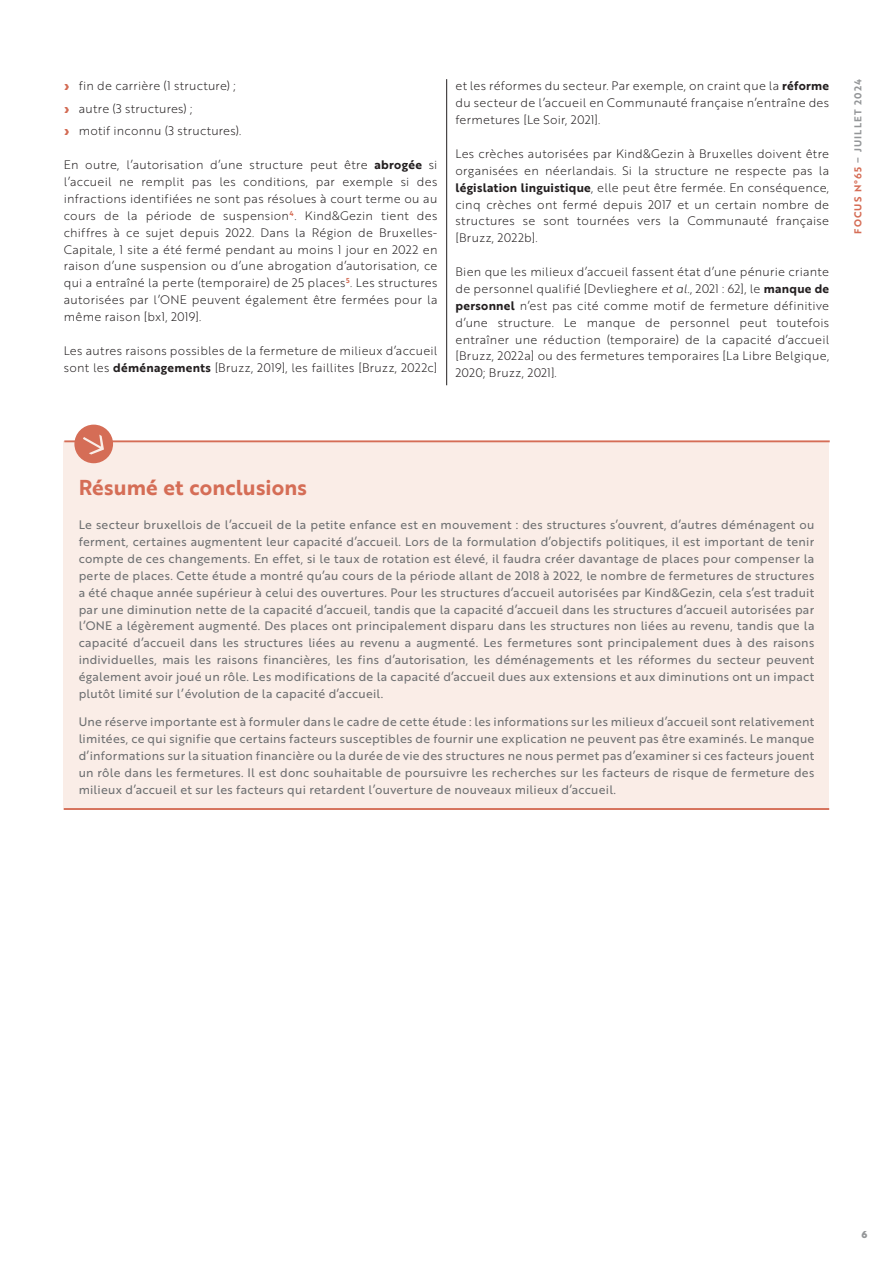
<style>
.page{position:relative;width:893px;height:1263px;background:#fff}
.page>*{position:absolute;margin:0;border:0;box-sizing:border-box;transform-origin:0 0}
.Bodytext_Encadré{font:21px "Brother 1816 Bold";letter-spacing:.01em;color:#d56d56}
.Bodytext_Encadré-2{font:12px/16.8px "Brother 1816 Regular";letter-spacing:.02em;color:#6d6f71;text-align:justify}
.Bodytext{font:12px/16.8px "Brother 1816 Light";letter-spacing:.025em;color:#231f20;text-align:justify}
.t1{font:9.75px "Brother 1816 Bold";letter-spacing:.12em;color:#949698}
.t2{font:9.75px "Brother 1816 Black";color:#949698}
.s1{font-family:"Brother 1816 Black";color:#d36b54}
.s2{font-family:"Brother 1816 Bold"}
.s3{font-family:"Brother 1816 Light Italic"}
.s4{color:#d56d56}
</style>
<div class="page">
<div style="left:64px;top:441px;width:765px;height:369px;background:#faede7"></div>
<hr style="left:64px;top:440px;width:766px;height:2px;background:#d56d56">
<hr style="left:64px;top:808px;width:765px;height:2px;background:#d56d56">
<div style="left:75px;top:425px;width:37px;height:37px;background:#d56d56;border-radius:50%"></div>
<div style="left:74px;top:425px;width:39px;height:38px;border:2px solid #d56d56;border-radius:50%"></div>
<svg style="left:83px;top:435px;width:21px;height:19px"></svg>
<hr style="left:446px;top:79px;width:1px;height:306px;background:#231f20">
<p class="Bodytext" style="left:64px;top:77px;width:173px"><span class="s1">›</span> fin de carrière (1 structure) ;</p>
<p class="Bodytext" style="left:64px;top:100px;width:130px"><span class="s1">›</span> autre (3 structures) ;</p>
<p class="Bodytext" style="left:64px;top:122px;width:179px"><span class="s1">›</span> motif inconnu (3 structures).</p>
<p class="Bodytext" style="left:64px;top:156px;width:375px">En outre, l’autorisation d’une structure peut être <span class="s2">abrogée</span> si l’accueil ne remplit pas les conditions, par exemple si des infractions identifiées ne sont pas résolues à court terme ou au cours de la période de suspension<sup>4</sup>. Kind&amp;Gezin tient des chiffres à ce sujet depuis 2022. Dans la Région de Bruxelles-Capitale, 1 site a été fermé pendant au moins 1 jour en 2022 en raison d’une suspension ou d’une abrogation d’autorisation, ce qui a entraîné la perte (temporaire) de 25 places<sup>5</sup>. Les structures autorisées par l’ONE peuvent également être fermées pour la même raison [bx1, 2019].</p>
<p class="Bodytext" style="left:64px;top:342px;width:375px">Les autres raisons possibles de la fermeture de milieux d’accueil sont les <span class="s2">déménagements</span> [Bruzz, 2019], les faillites [Bruzz, 2022c]</p>
<p class="Bodytext" style="left:455px;top:77px;width:375px">et les réformes du secteur. Par exemple, on craint que la <span class="s2">réforme </span>du secteur de l’accueil en Communauté française n’entraîne des fermetures [Le Soir, 2021].</p>
<p class="Bodytext" style="left:455px;top:145px;width:375px">Les crèches autorisées par Kind&amp;Gezin à Bruxelles doivent être organisées en néerlandais. Si la structure ne respecte pas la <span class="s2">législation linguistique</span>, elle peut être fermée. En conséquence, cinq crèches ont fermé depuis 2017 et un certain nombre de structures se sont tournées vers la Communauté française [Bruzz, 2022b].</p>
<p class="Bodytext" style="left:455px;top:263px;width:375px">Bien que les milieux d’accueil fassent état d’une pénurie criante de personnel qualifié [Devlieghere <span class="s3">et al.</span>, 2021 : 62], le <span class="s2">manque de personnel</span> n’est pas cité comme motif de fermeture définitive d’une structure. Le manque de personnel peut toutefois entraîner une réduction (temporaire) de la capacité d’accueil [Bruzz, 2022a] ou des fermetures temporaires [La Libre Belgique, 2020; Bruzz, 2021].</p>
<p class="t1" style="left:851px;top:234px;width:156px;rotate:-90deg"><span class="s4">FOCUS N°65</span> – JUILLET 2024</p>
<p class="Bodytext_Encadré" style="left:79px;top:472px;width:230px">Résumé et conclusions</p>
<p class="Bodytext_Encadré-2" style="left:79px;top:516px;width:737px">Le secteur bruxellois de l’accueil de la petite enfance est en mouvement : des structures s’ouvrent, d’autres déménagent ou ferment, certaines augmentent leur capacité d’accueil. Lors de la formulation d’objectifs politiques, il est important de tenir compte de ces changements. En effet, si le taux de rotation est élevé, il faudra créer davantage de places pour compenser la perte de places. Cette étude a montré qu’au cours de la période allant de 2018 à 2022, le nombre de fermetures de structures a été chaque année supérieur à celui des ouvertures. Pour les structures d’accueil autorisées par Kind&amp;Gezin, cela s’est traduit par une diminution nette de la capacité d’accueil, tandis que la capacité d’accueil dans les structures d’accueil autorisées par l’ONE a légèrement augmenté. Des places ont principalement disparu dans les structures non liées au revenu, tandis que la capacité d’accueil dans les structures liées au revenu a augmenté. Les fermetures sont principalement dues à des raisons individuelles, mais les raisons financières, les fins d’autorisation, les déménagements et les réformes du secteur peuvent également avoir joué un rôle. Les modifications de la capacité d’accueil dues aux extensions et aux diminutions ont un impact plutôt limité sur l’évolution de la capacité d’accueil.</p>
<p class="Bodytext_Encadré-2" style="left:79px;top:713px;width:737px">Une réserve importante est à formuler dans le cadre de cette étude : les informations sur les milieux d’accueil sont relativement limitées, ce qui signifie que certains facteurs susceptibles de fournir une explication ne peuvent pas être examinés. Le manque d’informations sur la situation financière ou la durée de vie des structures ne nous permet pas d’examiner si ces facteurs jouent un rôle dans les fermetures. Il est donc souhaitable de poursuivre les recherches sur les facteurs de risque de fermeture des milieux d’accueil et sur les facteurs qui retardent l’ouverture de nouveaux milieux d’accueil.</p>
<p class="t2" style="left:862px;top:1227px;width:7px">6</p>
</div>
